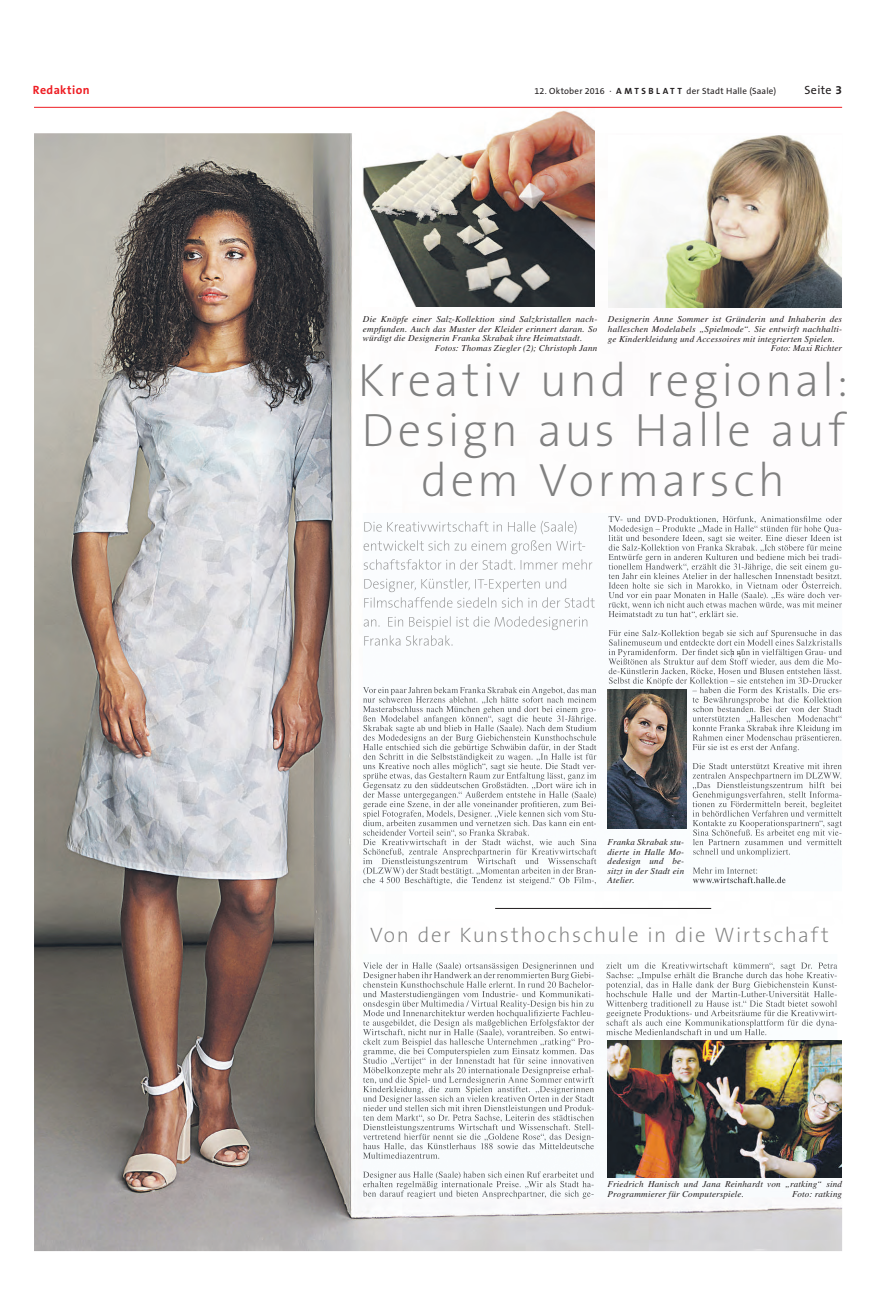
<style>
.page{position:relative;width:879px;height:1290px;background:#fff}
.page>*{position:absolute;margin:0;border:0;box-sizing:border-box;transform-origin:0 0}
.t1{font:200 47px/50px "The Sans B2";letter-spacing:.065em;color:#808080;text-align:center}
.t2{font:200 21px "The Sans B2";letter-spacing:.08em;color:#808080}
.t3{font:700 12px "The Sans B7";letter-spacing:.03em;color:#ee1d23}
.t4{font:12px "The Sans B5 Plain";letter-spacing:.03em;color:#231f20}
.t5{font:italic 9px/9.5px "Times LT Std";letter-spacing:.02em;color:#231f20;text-align:justify}
.t6{font:9px "The Sans B5 Plain";letter-spacing:.02em;color:#231f20}
.s1{font-family:"The Sans B7";font-weight:700}
</style>
<div class="page">
<hr style="left:34px;top:107px;width:808px;height:1px;background:#ee1d23">
<img style="left:34px;top:133px;width:808px;height:1118px">
<img style="left:363px;top:513px;width:479px;height:378px">
<img style="left:364px;top:521px;width:213px;height:13px">
<img style="left:363px;top:540px;width:222px;height:14px">
<img style="left:364px;top:559px;width:229px;height:11px">
<img style="left:364px;top:578px;width:203px;height:14px">
<img style="left:364px;top:597px;width:231px;height:11px">
<img style="left:364px;top:616px;width:225px;height:14px">
<img style="left:364px;top:635px;width:89px;height:11px">
<img style="left:363px;top:687px;width:233px;height:9px">
<img style="left:363px;top:696px;width:233px;height:8px">
<img style="left:363px;top:706px;width:233px;height:9px">
<img style="left:363px;top:715px;width:233px;height:8px">
<img style="left:363px;top:725px;width:233px;height:9px">
<img style="left:363px;top:734px;width:233px;height:8px">
<img style="left:363px;top:744px;width:233px;height:9px">
<img style="left:363px;top:753px;width:233px;height:8px">
<img style="left:363px;top:763px;width:233px;height:9px">
<img style="left:363px;top:772px;width:233px;height:8px">
<img style="left:363px;top:782px;width:233px;height:9px">
<img style="left:363px;top:791px;width:233px;height:8px">
<img style="left:363px;top:801px;width:233px;height:9px">
<img style="left:363px;top:810px;width:233px;height:8px">
<img style="left:363px;top:820px;width:233px;height:7px">
<img style="left:363px;top:829px;width:166px;height:8px">
<img style="left:363px;top:839px;width:233px;height:7px">
<img style="left:363px;top:848px;width:233px;height:8px">
<img style="left:363px;top:858px;width:233px;height:9px">
<img style="left:363px;top:867px;width:233px;height:8px">
<img style="left:363px;top:877px;width:233px;height:8px">
<img style="left:608px;top:516px;width:234px;height:7px">
<img style="left:608px;top:525px;width:233px;height:8px">
<img style="left:608px;top:535px;width:234px;height:9px">
<img style="left:608px;top:544px;width:234px;height:8px">
<img style="left:608px;top:554px;width:233px;height:9px">
<img style="left:608px;top:563px;width:233px;height:8px">
<img style="left:608px;top:573px;width:234px;height:6px">
<img style="left:608px;top:581px;width:234px;height:9px">
<img style="left:608px;top:592px;width:234px;height:9px">
<img style="left:608px;top:601px;width:234px;height:8px">
<img style="left:608px;top:611px;width:130px;height:7px">
<img style="left:608px;top:630px;width:234px;height:16px">
<img style="left:609px;top:639px;width:233px;height:7px">
<img style="left:608px;top:649px;width:234px;height:17px">
<img style="left:608px;top:658px;width:233px;height:8px">
<img style="left:608px;top:668px;width:234px;height:7px">
<img style="left:609px;top:677px;width:233px;height:8px">
<img style="left:692px;top:687px;width:149px;height:6px">
<img style="left:692px;top:696px;width:150px;height:8px">
<img style="left:693px;top:706px;width:149px;height:6px">
<img style="left:692px;top:715px;width:150px;height:8px">
<img style="left:692px;top:725px;width:150px;height:9px">
<img style="left:692px;top:734px;width:150px;height:8px">
<img style="left:692px;top:744px;width:110px;height:8px">
<img style="left:692px;top:763px;width:150px;height:6px">
<img style="left:692px;top:772px;width:150px;height:8px">
<img style="left:693px;top:782px;width:149px;height:17px">
<img style="left:693px;top:791px;width:148px;height:8px">
<img style="left:692px;top:801px;width:150px;height:9px">
<img style="left:692px;top:810px;width:150px;height:7px">
<img style="left:693px;top:820px;width:149px;height:17px">
<img style="left:693px;top:829px;width:148px;height:8px">
<img style="left:693px;top:839px;width:149px;height:6px">
<img style="left:693px;top:848px;width:97px;height:8px">
<img style="left:693px;top:867px;width:64px;height:7px">
<img style="left:693px;top:877px;width:92px;height:6px">
<img style="left:607px;top:690px;width:80px;height:139px">
<img style="left:363px;top:110px;width:232px;height:196px">
<img style="left:363px;top:954px;width:474px;height:243px">
<img style="left:363px;top:962px;width:231px;height:8px">
<img style="left:363px;top:972px;width:231px;height:9px">
<img style="left:363px;top:981px;width:231px;height:7px">
<img style="left:363px;top:991px;width:231px;height:9px">
<img style="left:363px;top:1000px;width:231px;height:8px">
<img style="left:363px;top:1010px;width:231px;height:9px">
<img style="left:363px;top:1019px;width:231px;height:8px">
<img style="left:363px;top:1029px;width:230px;height:9px">
<img style="left:363px;top:1038px;width:230px;height:8px">
<img style="left:363px;top:1048px;width:231px;height:9px">
<img style="left:363px;top:1057px;width:231px;height:8px">
<img style="left:363px;top:1067px;width:231px;height:9px">
<img style="left:363px;top:1076px;width:231px;height:8px">
<img style="left:363px;top:1086px;width:231px;height:9px">
<img style="left:363px;top:1095px;width:231px;height:8px">
<img style="left:363px;top:1105px;width:231px;height:9px">
<img style="left:363px;top:1114px;width:231px;height:8px">
<img style="left:363px;top:1124px;width:230px;height:9px">
<img style="left:363px;top:1133px;width:230px;height:8px">
<img style="left:363px;top:1143px;width:231px;height:7px">
<img style="left:363px;top:1152px;width:77px;height:7px">
<img style="left:363px;top:1171px;width:231px;height:8px">
<img style="left:363px;top:1181px;width:230px;height:9px">
<img style="left:363px;top:1190px;width:230px;height:8px">
<img style="left:606px;top:962px;width:231px;height:8px">
<img style="left:606px;top:972px;width:231px;height:9px">
<img style="left:606px;top:981px;width:231px;height:8px">
<img style="left:606px;top:991px;width:231px;height:6px">
<img style="left:606px;top:1000px;width:231px;height:8px">
<img style="left:606px;top:1010px;width:231px;height:9px">
<img style="left:606px;top:1019px;width:231px;height:8px">
<img style="left:606px;top:1029px;width:161px;height:6px">
<hr style="left:495px;top:908px;width:216px;height:1px;background:#231f20">
<img style="left:607px;top:1040px;width:235px;height:137px">
<img style="left:608px;top:135px;width:233px;height:172px">
<h3 class="t3" style="left:33px;top:86px;width:58px">Redaktion</h3>
<p class="t6" style="left:534px;top:88px;width:243px">12. Oktober 2016 · <span class="s1">A M T S B L A T T</span> der Stadt Halle (Saale)</p>
<h3 class="t4" style="left:804px;top:86px;width:39px">Seite <span class="s1">3</span></h3>
<p class="t5" style="left:363px;top:315px;width:236px">Die Knöpfe einer Salz-Kollektion sind Salzkristallen nach-</p>
<p class="t5" style="left:363px;top:324px;width:236px">empfunden. Auch das Muster der Kleider erinnert daran. So</p>
<p class="t5" style="left:363px;top:334px;width:221px">würdigt die Designerin Franka Skrabak ihre Heimatstadt.</p>
<p class="t5" style="left:435px;top:343px;width:164px">Fotos: Thomas Ziegler (2); Christoph Jann</p>
<p class="t5" style="left:608px;top:315px;width:236px">Designerin Anne Sommer ist Gründerin und Inhaberin des</p>
<p class="t5" style="left:608px;top:324px;width:236px">halleschen Modelabels „Spielmode“. Sie entwirft nachhalti-</p>
<p class="t5" style="left:608px;top:334px;width:229px">ge Kinderkleidung und Accessoires mit integrierten Spielen.</p>
<p class="t5" style="left:771px;top:343px;width:73px">Foto: Maxi Richter</p>
<h1 class="t1" style="left:358px;top:361px;width:492px">Kreativ und regional:<br>Design aus Halle auf dem Vormarsch</h1>
<p class="t5" style="left:607px;top:837px;width:78px">Franka Skrabak stu&shy;dierte in Halle Mo&shy;dedesign und be&shy;sitzt in der Stadt ein Atelier.</p>
<h2 class="t2" style="left:370px;top:928px;width:460px">Von der Kunsthochschule in die Wirtschaft</h2>
<p class="t5" style="left:607px;top:1179px;width:236px">Friedrich Hanisch und Jana Reinhardt von „ratking“ sind<br>Programmierer für Computerspiele.</p>
<p class="t5" style="left:792px;top:1189px;width:51px">Foto: ratking</p>
</div>
